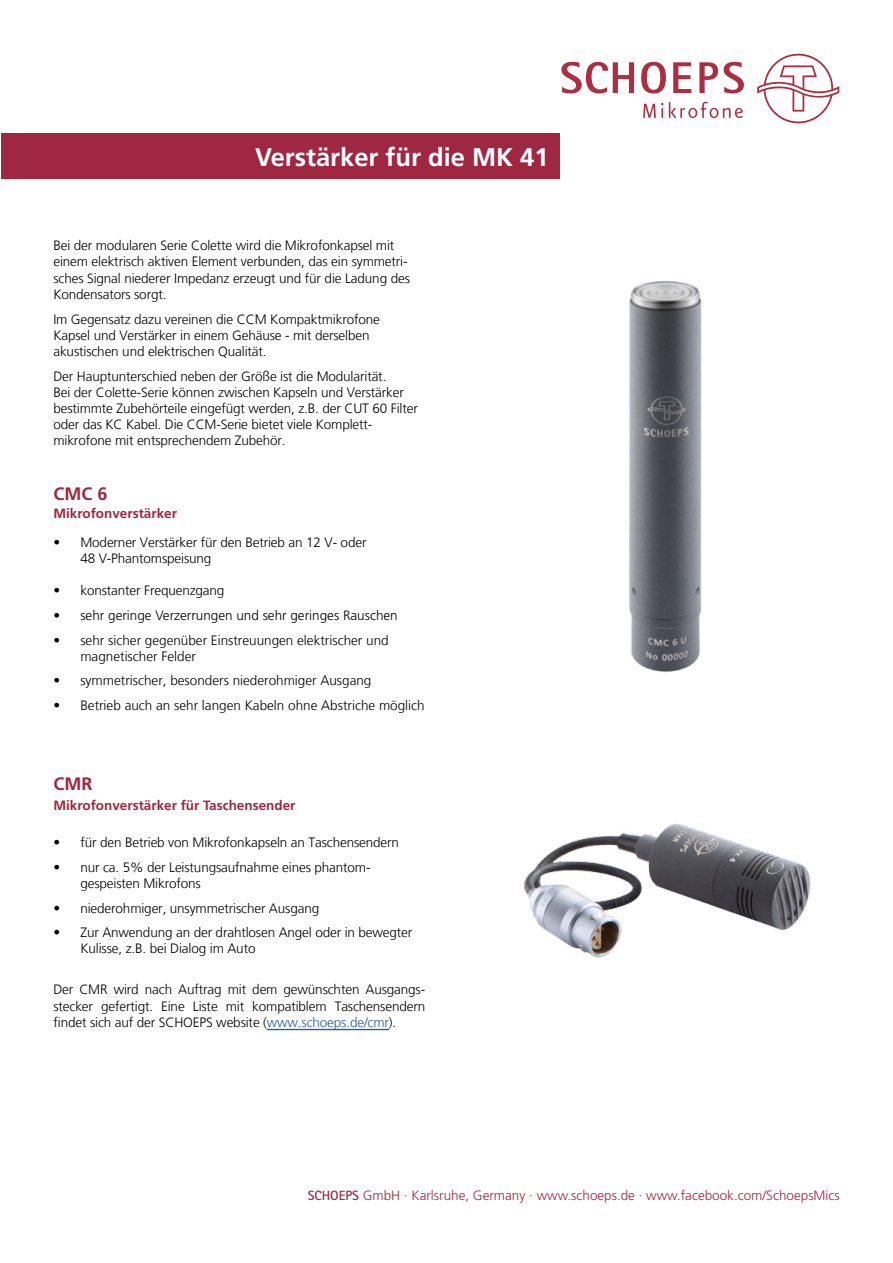
<style>
.page{position:relative;width:893px;height:1263px;background:#fff}
.page>*{position:absolute;margin:0;border:0;box-sizing:border-box;transform-origin:0 0}
.t1{font:700 25.5px "Frutiger";color:#fff}
.t2{font:700 18px "Frutiger";color:#a02741}
.t3{font:300 13.5px/16.2px "Frutiger LT";letter-spacing:-.01em;color:#000}
.t4{font:300 13.5px "Frutiger";color:#a02741}
.t5{font:700 13.5px "Frutiger";color:#a02741}
.t6{font:300 13.5px "Frutiger";color:#000}
.s1{color:#275b9b}
.s2{font-family:"Agfa Rotis Sans Serif";font-weight:700}
</style>
<div class="page">
<svg style="left:757px;top:54px;width:82px;height:69px"></svg>
<svg style="left:641px;top:62px;width:25px;height:32px"></svg>
<svg style="left:673px;top:62px;width:18px;height:31px"></svg>
<svg style="left:699px;top:62px;width:45px;height:32px"></svg>
<svg style="left:561px;top:62px;width:73px;height:32px"></svg>
<svg style="left:669px;top:102px;width:74px;height:17px"></svg>
<svg style="left:643px;top:103px;width:20px;height:15px"></svg>
<div style="left:1px;top:134px;width:559px;height:45px;background:#a02741"></div>
<hr style="left:267px;top:1029px;width:122px;height:1px;background:#275b9b">
<img style="left:629px;top:281px;width:73px;height:350px">
<img style="left:523px;top:631px;width:288px;height:327px">
<h1 class="t1" style="left:278px;top:138px;width:266px">Polarflex - Technology</h1>
<h1 class="t1" style="left:255px;top:142px;width:295px">Verstärker für die MK 41</h1>
<p class="t3" style="left:53px;top:238px;width:358px">Bei der modularen Serie Colette wird die Mikrofonkapsel mit einem elektrisch aktiven Element verbunden, das ein symmetri&shy;sches Signal niederer Impedanz erzeugt und für die Ladung des Kondensators sorgt.</p>
<p class="t3" style="left:53px;top:311px;width:328px">Im Gegensatz dazu vereinen die CCM Kompaktmikrofone<br>Kapsel und Verstärker in einem Gehäuse - mit derselben akustischen und elektrischen Qualität.</p>
<p class="t3" style="left:53px;top:368px;width:366px">Der Hauptunterschied neben der Größe ist die Modularität.<br>Bei der Colette-Serie können zwischen Kapseln und Verstärker bestimmte Zubehörteile eingefügt werden, z.B. der CUT 60 Filter oder das KC Kabel. Die CCM-Serie bietet viele Komplett&shy;mikrofone mit entsprechendem Zubehör.</p>
<h2 class="t2" style="left:53px;top:483px;width:55px">CMC 6</h2>
<p class="t5" style="left:53px;top:506px;width:125px">Mikrofonverstärker</p>
<p class="t3" style="left:80px;top:534px;width:288px;text-indent:-27px">• Moderner Verstärker für den Betrieb an 12 V- oder<br>48 V-Phantomspeisung</p>
<p class="t3" style="left:53px;top:583px;width:173px">• konstanter Frequenzgang</p>
<p class="t6" style="left:53px;top:607px;width:346px">• sehr geringe Verzerrungen und sehr geringes Rauschen</p>
<p class="t3" style="left:80px;top:632px;width:310px;text-indent:-27px">• sehr sicher gegenüber Einstreuungen elektrischer und magnetischer Felder</p>
<p class="t3" style="left:53px;top:673px;width:320px">• symmetrischer, besonders niederohmiger Ausgang</p>
<p class="t3" style="left:53px;top:698px;width:373px">• Betrieb auch an sehr langen Kabeln ohne Abstriche möglich</p>
<h2 class="t2" style="left:53px;top:773px;width:40px">CMR</h2>
<p class="t5" style="left:53px;top:797px;width:244px">Mikrofonverstärker für Taschensender</p>
<p class="t3" style="left:53px;top:834px;width:347px">• für den Betrieb von Mikrofonkapseln an Taschensendern</p>
<p class="t3" style="left:80px;top:859px;width:292px;text-indent:-27px">• nur ca. 5% der Leistungsaufnahme eines phantom&shy;gespeisten Mikrofons</p>
<p class="t3" style="left:53px;top:900px;width:267px">• niederohmiger, unsymmetrischer Ausgang</p>
<p class="t3" style="left:80px;top:925px;width:333px;text-indent:-27px">• Zur Anwendung an der drahtlosen Angel oder in bewegter<br>Kulisse, z.B. bei Dialog im Auto</p>
<p class="t3" style="left:53px;top:982px;width:373px;text-align:justify">Der CMR wird nach Auftrag mit dem gewünschten Ausgangs&shy;stecker gefertigt. Eine Liste mit kompatiblem Taschensendern findet sich auf der SCHOEPS website (<span class="s1">www.schoeps.de/cmr</span>).</p>
<p class="t4" style="left:308px;top:1188px;width:534px"><span class="s2">SCHOEPS</span> GmbH · Karlsruhe, Germany · www.schoeps.de · www.facebook.com/SchoepsMics</p>
</div>
